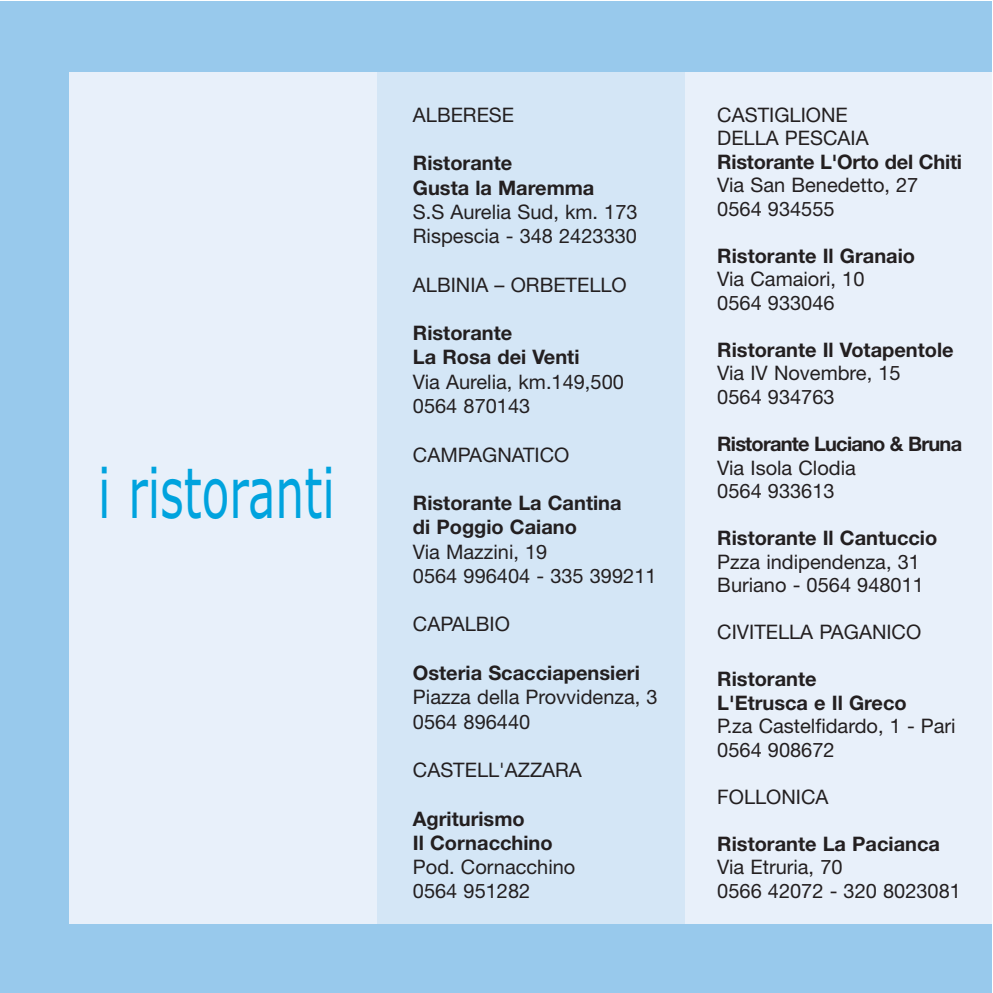
<style>
.page{position:relative;width:993px;height:993px;background:#fff}
.page>*{position:absolute;margin:0;border:0;box-sizing:border-box;transform-origin:0 0}
.t1{font:70px "Verdana";color:#00a3de;scale:.65 1}
.t2{font:20px/23.5px "Helvetica Neue";color:#231f20}
.t3{font:700 20px/24.2px "Helvetica Neue";color:#231f20}
.t4{font:700 20px "Helvetica Neue";letter-spacing:-.04em;color:#231f20}
</style>
<div class="page">
<div style="left:0;top:1px;width:991px;height:991px;background:#98c9ec"></div>
<div style="left:70px;top:72px;width:921px;height:850px;background:#e8f0fa"></div>
<div style="left:377px;top:72px;width:307px;height:850px;background:#d4e6f6"></div>
<h1 class="t1" style="left:98px;top:465px;width:365px">i ristoranti</h1>
<p class="t2" style="left:413px;top:105px;width:103px">ALBERESE</p>
<p class="t3" style="left:413px;top:153px;width:183px">Ristorante<br>Gusta la Maremma</p>
<p class="t2" style="left:413px;top:201px;width:226px;line-height:24.2px">S.S Aurelia Sud, km. 173<br>Rispescia - 348 2423330</p>
<p class="t2" style="left:413px;top:274px;width:215px">ALBINIA – ORBETELLO</p>
<p class="t3" style="left:413px;top:322px;width:168px">Ristorante<br>La Rosa dei Venti</p>
<p class="t2" style="left:413px;top:371px;width:212px;line-height:24.2px">Via Aurelia, km.149,500<br>0564 870143</p>
<p class="t2" style="left:413px;top:444px;width:158px">CAMPAGNATICO</p>
<p class="t3" style="left:413px;top:492px;width:210px">Ristorante La Cantina di Poggio Caiano</p>
<p class="t2" style="left:413px;top:541px;width:245px;line-height:24.2px">Via Mazzini, 19<br>0564 996404 - 335 399211</p>
<p class="t2" style="left:413px;top:614px;width:99px">CAPALBIO</p>
<p class="t3" style="left:413px;top:662px;width:228px">Osteria Scacciapensieri</p>
<p class="t2" style="left:413px;top:686px;width:246px;line-height:24.2px">Piazza della Provvidenza, 3<br>0564 896440</p>
<p class="t2" style="left:413px;top:759px;width:170px">CASTELL'AZZARA</p>
<p class="t3" style="left:413px;top:807px;width:141px">Agriturismo<br>Il Cornacchino</p>
<p class="t2" style="left:413px;top:856px;width:164px;line-height:24.2px">Pod. Cornacchino<br>0564 951282</p>
<p class="t2" style="left:717px;top:105px;width:153px">CASTIGLIONE<br>DELLA PESCAIA</p>
<p class="t3" style="left:717px;top:151px;width:246px">Ristorante L'Orto del Chiti</p>
<p class="t2" style="left:717px;top:175px;width:202px">Via San Benedetto, 27<br>0564 934555</p>
<p class="t3" style="left:717px;top:245px;width:199px">Ristorante Il Granaio</p>
<p class="t2" style="left:717px;top:269px;width:149px">Via Camaiori, 10<br>0564 933046</p>
<p class="t3" style="left:717px;top:339px;width:238px">Ristorante Il Votapentole</p>
<p class="t2" style="left:717px;top:363px;width:185px">Via IV Novembre, 15<br>0564 934763</p>
<p class="t4" style="left:717px;top:436px;width:246px">Ristorante Luciano &amp; Bruna</p>
<p class="t2" style="left:717px;top:457px;width:140px">Via Isola Clodia<br>0564 933613</p>
<p class="t3" style="left:717px;top:527px;width:221px">Ristorante Il Cantuccio</p>
<p class="t2" style="left:717px;top:551px;width:208px">Pzza indipendenza, 31<br>Buriano - 0564 948011</p>
<p class="t2" style="left:717px;top:622px;width:205px">CIVITELLA PAGANICO</p>
<p class="t3" style="left:717px;top:669px;width:191px;line-height:23.5px">Ristorante<br>L'Etrusca e Il Greco</p>
<p class="t2" style="left:717px;top:716px;width:240px">P.za Castelfidardo, 1 - Pari<br>0564 908672</p>
<p class="t2" style="left:717px;top:786px;width:113px">FOLLONICA</p>
<p class="t3" style="left:717px;top:833px;width:224px">Ristorante La Pacianca</p>
<p class="t2" style="left:717px;top:857px;width:245px">Via Etruria, 70<br>0566 42072 - 320 8023081</p>
</div>
